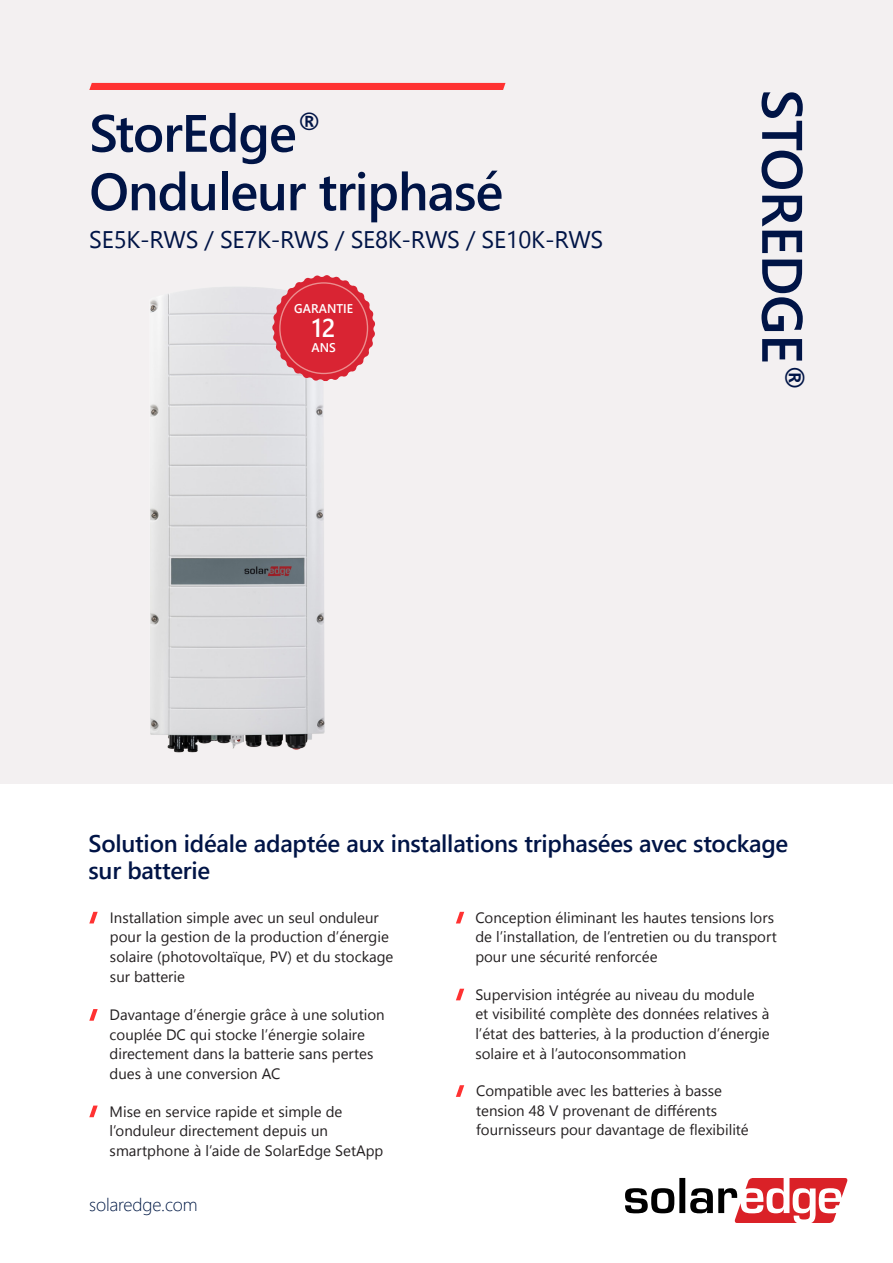
<style>
.page{position:relative;width:893px;height:1263px;background:#fff}
.page>*{position:absolute;margin:0;border:0;box-sizing:border-box;transform-origin:0 0}
.Front_Right_Title{font:600 57px "Segoe UI";letter-spacing:-.01em;color:#001446}
.Cover_title{font:600 52.5px "Segoe UI";letter-spacing:-.02em;color:#001446}
.Cover_title-2{font:600 30.6px "Segoe UI";color:#001446}
.t1{font:600 25.65px "Segoe UI";color:#fff}
.Blue_Title_Benefits{font:600 24px/27.2px "Segoe UI";letter-spacing:-.01em;color:#001446}
.Cover_sub_title{font:24px "Segoe UI";letter-spacing:-.01em;color:#001446}
.Solaredge_com{font:300 18px "Segoe UI";letter-spacing:-.01em;color:#001945}
.Benefits_Style_Text{font:15px/19.6px "Segoe UI";color:#231f20}
.t2{font:600 12.6px "Segoe UI";letter-spacing:.005em;color:#fff}
</style>
<div class="page">
<div style="left:0;top:0;width:893px;height:1249px;background:#f3f0f1"></div>
<div style="left:0;top:784px;width:893px;height:479px;background:#fff"></div>
<svg style="left:625px;top:1178px;width:223px;height:45px"></svg>
<div style="left:89px;top:83px;width:416px;height:7px;background:#ff3232"></div>
<svg style="left:89px;top:912px;width:9px;height:11px"></svg>
<svg style="left:456px;top:912px;width:8px;height:11px"></svg>
<svg style="left:456px;top:989px;width:8px;height:11px"></svg>
<svg style="left:89px;top:1009px;width:9px;height:12px"></svg>
<svg style="left:89px;top:1105px;width:9px;height:12px"></svg>
<svg style="left:456px;top:1085px;width:8px;height:12px"></svg>
<img style="left:150px;top:287px;width:175px;height:466px">
<svg style="left:272px;top:275px;width:103px;height:106px"></svg>
<p class="Cover_title-2" style="left:296px;top:99px;width:29px">R</p>
<p class="Cover_title" style="left:89px;top:91px;width:209px">StorEdge</p>
<p class="Cover_title" style="left:89px;top:149px;width:415px">Onduleur triphasé</p>
<p class="Cover_sub_title" style="left:89px;top:220px;width:516px">SE -K5 RWS / SE -K7 RWS / SE -K8 RWS / SE10 -K RWS</p>
<p class="t2" style="left:294px;top:299px;width:61px">GARANTIE</p>
<p class="t2" style="left:311px;top:337px;width:26px">ANS</p>
<p class="t1" style="left:312px;top:307px;width:25px">12</p>
<p class="Front_Right_Title" style="left:828px;top:89px;width:305px;rotate:90deg">STOREDGE<sup>R</sup></p>
<p class="Blue_Title_Benefits" style="left:89px;top:829px;width:701px">Solution idéale adaptée aux installations triphasées avec stockage sur batterie</p>
<p class="Benefits_Style_Text" style="left:110px;top:907px;width:285px">Installation simple avec un seul onduleur pour la gestion de la production ’d énergie solaire (photovoltaïque, PV) et du stockage sur batterie</p>
<p class="Benefits_Style_Text" style="left:110px;top:1004px;width:277px">Davantage ’d énergie grâce à une solution couplée DC qui stocke ’l énergie solaire directement dans la batterie sans pertes dues à une conversion AC</p>
<p class="Benefits_Style_Text" style="left:110px;top:1101px;width:275px">Mise en service rapide et simple de ’londuleur directement depuis un smartphone ’là aide de SolarEdge SetApp</p>
<p class="Benefits_Style_Text" style="left:475px;top:907px;width:303px">Conception éliminant les hautes tensions lors de ’l installation, de ’lentretien ou du transport pour une sécurité renforcée</p>
<p class="Benefits_Style_Text" style="left:475px;top:984px;width:296px">Supervision intégrée au niveau du module et visibilité complète des données relatives à ’l état des batteries laà, production ’d énergie solaire et ’là autoconsommation</p>
<p class="Benefits_Style_Text" style="left:476px;top:1081px;width:274px">Compatible avec les batteries à basse tension 48 V provenant de différents fournisseurs pour davantage de flexibilité</p>
<p class="Solaredge_com" style="left:89px;top:1190px;width:110px">solaredge.com</p>
</div>
